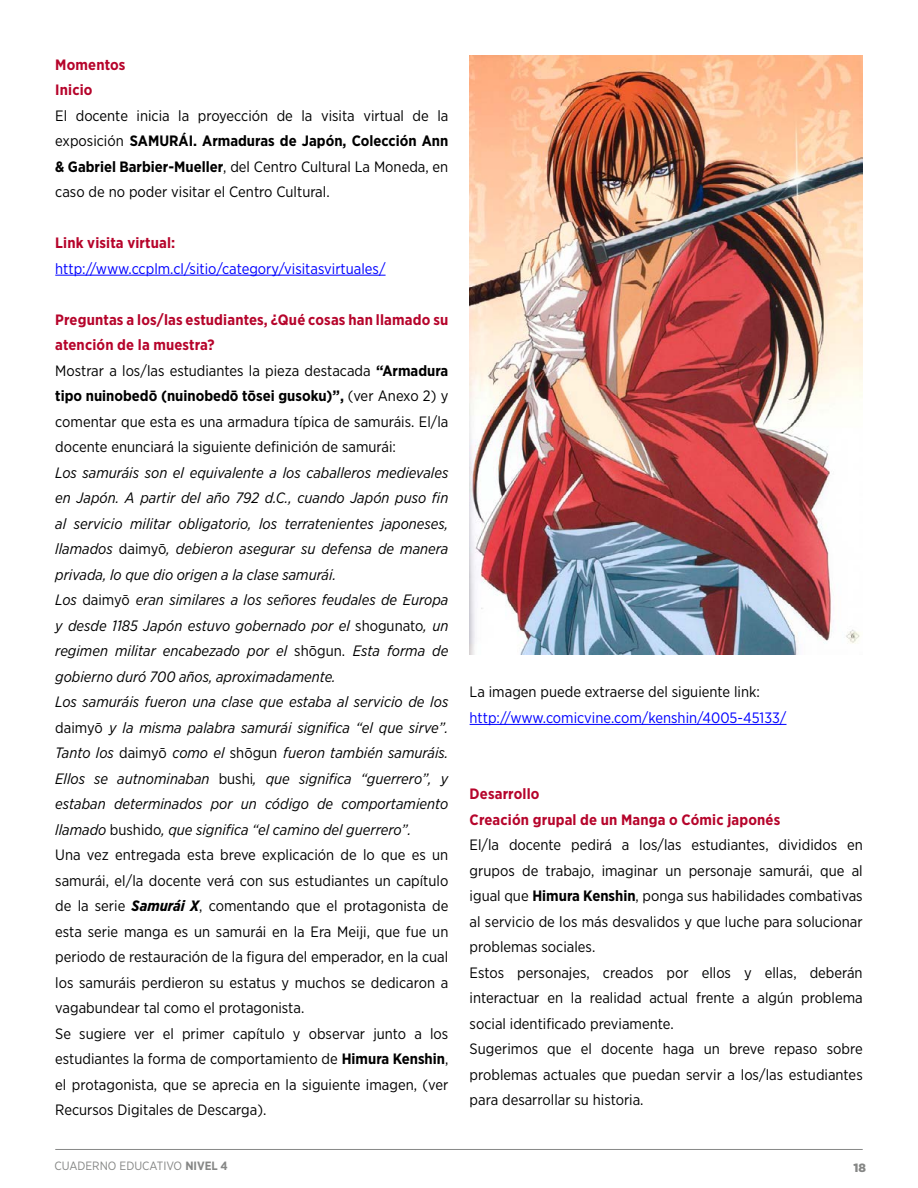
<style>
.page{position:relative;width:918px;height:1188px;background:#fff}
.page>*{position:absolute;margin:0;border:0;box-sizing:border-box;transform-origin:0 0}
.t1{font:italic 15px/25.5px "Gotham Narrow";color:#000}
.t2{font:15px/25.5px "Gotham Narrow";color:#000}
.t3{font:15px "Gotham Narrow";color:#00f}
.t4{font:700 15px/25.5px "Gotham Narrow";letter-spacing:.01em;color:#b6042b}
.t5{font:12px "Gotham Narrow";color:#868786}
.t6{font:900 12px "Gotham";color:#868786}
.s1{font-weight:700}
.s2{font-weight:700;color:#b6042b}
.s3{font-style:normal}
.s4{font-weight:700;font-style:normal}
</style>
<div class="page">
<hr style="left:55px;top:1149px;width:808px;height:1px;background:#868786">
<hr style="left:55px;top:275px;width:331px;height:1px;background:#00f">
<hr style="left:470px;top:724px;width:317px;height:1px;background:#00f">
<img style="left:470px;top:55px;width:393px;height:599px">
<p class="t4" style="left:55px;top:52px;width:72px">Momentos<br>Inicio</p>
<p class="t2" style="left:55px;top:102px;width:395px;text-align:justify">El docente inicia la proyección de la visita virtual de la exposición <span class="s1">SAMURÁI. Armaduras de Japón, Colección Ann &amp; Gabriel Barbier-Mueller</span>, del Centro Cultural La Moneda, en caso de no poder visitar el Centro Cultural.</p>
<p class="t4" style="left:55px;top:230px;width:122px">Link visita virtual:</p>
<p class="t3" style="left:55px;top:259px;width:332px">http://www.ccplm.cl/sitio/category/visitasvirtuales/</p>
<p class="t2" style="left:55px;top:306px;width:395px"><span class="s2">Preguntas a los/las estudiantes, ¿Qué cosas han llamado su atención de la muestra?<br></span>Mostrar a los/las estudiantes la pieza destacada <span class="s1">“Armadura tipo nuinobedō (nuinobedō tōsei gusoku)”,</span> (ver Anexo 2) y comentar que esta es una armadura típica de samuráis. El/la docente enunciará la siguiente definición de samurái:</p>
<p class="t1" style="left:55px;top:459px;width:395px">Los samuráis son el equivalente a los caballeros medievales en Japón. A partir del año 792 d.C., cuando Japón puso fin al servicio militar obligatorio, los terratenientes japoneses, llamados <span class="s3">daimyō</span>, debieron asegurar su defensa de manera privada, lo que dio origen a la clase samurái.<br>Los <span class="s3">daimyō</span> eran similares a los señores feudales de Europa y desde 1185 Japón estuvo gobernado por el <span class="s3">shogunato</span>, un regimen militar encabezado por el <span class="s3">shōgun.</span> Esta forma de gobierno duró 700 años, aproximadamente.<br>Los samuráis fueron una clase que estaba al servicio de los <span class="s3">daimyō</span> y la misma palabra samurái significa “el que sirve”.<br>Tanto los <span class="s3">daimyō</span> como el <span class="s3">shōgun</span> fueron también samuráis.<br>Ellos se autnominaban <span class="s3">bushi</span>, que significa “guerrero”, y estaban determinados por un código de comportamiento llamado <span class="s3">bushido</span>, que significa “el camino del guerrero”.<br><span class="s3">Una vez entregada esta breve explicación de lo que es un samurái, el/la docente verá con sus estudiantes un capítulo de la serie</span> <span class="s1">Samurái X</span><span class="s3">, comentando que el protagonista de esta serie manga es un samurái en la Era Meiji, que fue un periodo de restauración de la figura del emperador, en la cual los samuráis perdieron su estatus y muchos se dedicaron a vagabundear tal como el protagonista.<br>Se sugiere ver el primer capítulo y observar junto a los estudiantes la forma de comportamiento de</span> <span class="s4">Himura Kenshin</span><span class="s3">, el protagonista, que se aprecia en la siguiente imagen, (ver Recursos Digitales de Descarga).</span></p>
<p class="t2" style="left:470px;top:679px;width:292px">La imagen puede extraerse del siguiente link:</p>
<p class="t3" style="left:470px;top:708px;width:318px">http://www.comicvine.com/kenshin/4005-45133/</p>
<p class="t4" style="left:470px;top:781px;width:312px">Desarrollo<br>Creación grupal de un Manga o Cómic japonés</p>
<p class="t2" style="left:470px;top:832px;width:395px">El/la docente pedirá a los/las estudiantes, divididos en grupos de trabajo, imaginar un personaje samurái, que al igual que <span class="s1">Himura Kenshin</span>, ponga sus habilidades combativas al servicio de los más desvalidos y que luche para solucionar problemas sociales.<br>Estos personajes, creados por ellos y ellas, deberán interactuar en la realidad actual frente a algún problema social identificado previamente.<br>Sugerimos que el docente haga un breve repaso sobre problemas actuales que puedan servir a los/las estudiantes para desarrollar su historia.</p>
<p class="t5" style="left:54px;top:1158px;width:175px">CUADERNO EDUCATIVO <span class="s1">NIVEL 4</span></p>
<p class="t6" style="left:853px;top:1161px;width:14px">18</p>
</div>
